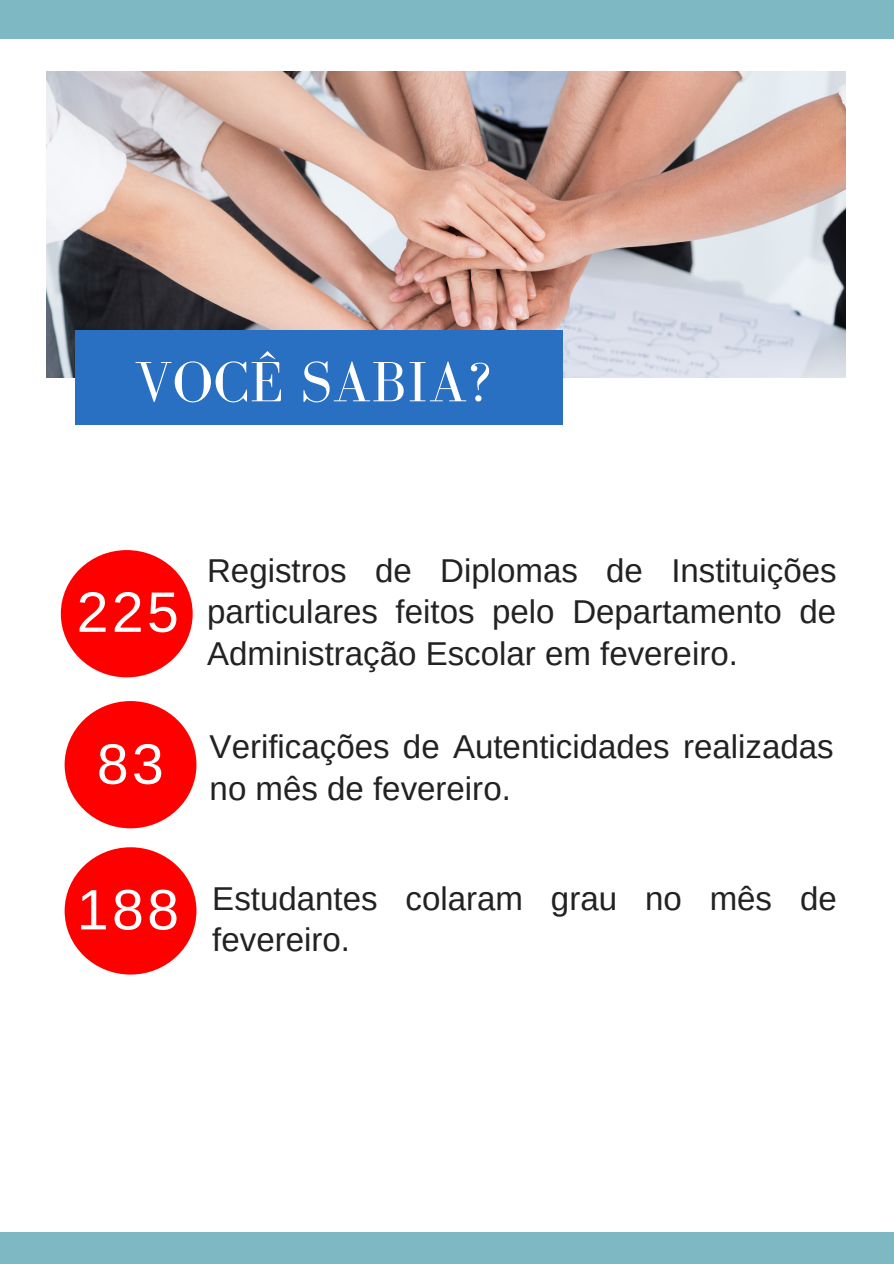
<style>
.page{position:relative;width:894px;height:1264px;background:#fff}
.page>*{position:absolute;margin:0;border:0;box-sizing:border-box;transform-origin:0 0}
.t1{font:58.35px "Bodoni FLF";letter-spacing:.01em;color:#fff}
.t2{font:57px "Arimo";letter-spacing:.06em;color:#fff}
.t3{font:33px/41.7px "Arimo";color:#222}
</style>
<div class="page">
<div style="left:0;top:1231px;width:893px;height:32px;background:#7eb9c3"></div>
<div style="left:0;top:0;width:893px;height:38px;background:#7eb9c3"></div>
<img style="left:47px;top:71px;width:798px;height:307px">
<div style="left:75px;top:331px;width:488px;height:93px;background:#2a70c2"></div>
<div style="left:61px;top:550px;width:132px;height:127px;background:#f00;border-radius:50%"></div>
<div style="left:65px;top:701px;width:131px;height:127px;background:#f00;border-radius:50%"></div>
<div style="left:65px;top:847px;width:131px;height:127px;background:#f00;border-radius:50%"></div>
<p class="t1" style="left:135px;top:350px;width:358px">VOCÊ SABIA?</p>
<p class="t2" style="left:77px;top:580px;width:104px">225</p>
<p class="t2" style="left:97px;top:732px;width:68px">83</p>
<p class="t3" style="left:207px;top:549px;width:631px;text-align:justify">Registros de Diplomas de Instituições particulares feitos pelo Departamento de Administração Escolar em fevereiro.</p>
<p class="t3" style="left:209px;top:725px;width:625px">Verificações de Autenticidades realizadas no mês de fevereiro.</p>
<p class="t2" style="left:77px;top:877px;width:104px">188</p>
<p class="t3" style="left:212px;top:877px;width:625px">Estudantes colaram grau no mês de fevereiro.</p>
</div>
